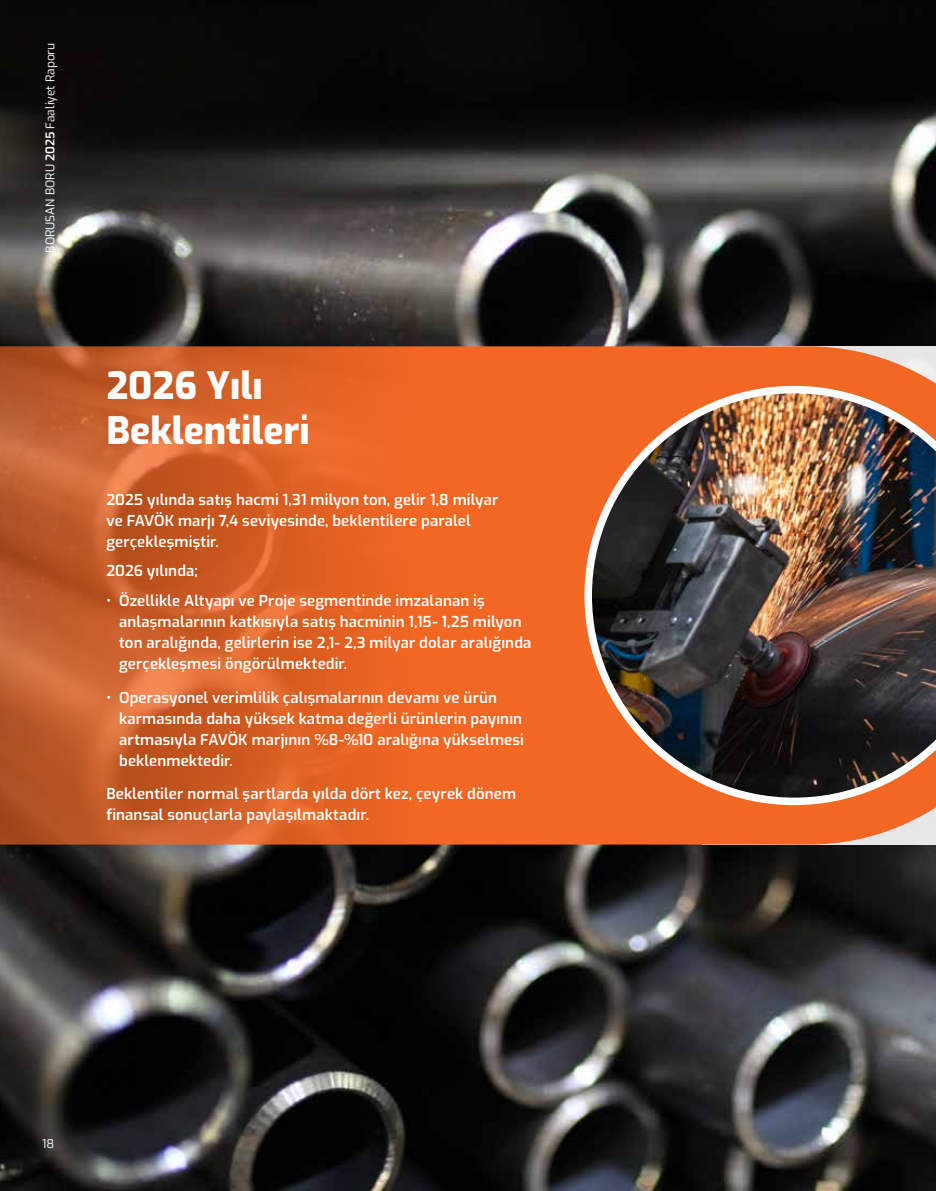
<style>
.page{position:relative;width:936px;height:1191px;background:#fff}
.page>*{position:absolute;margin:0;border:0;box-sizing:border-box;transform-origin:0 0}
.t1{font:800 37.5px/45px "Exo";color:#fff}
.t2{font:600 15px/21px "Exo";letter-spacing:.01em;color:#fff}
.t3{font:12px "Exo";color:#fff}
.s1{font-weight:600}
</style>
<div class="page">
<img style="left:0;top:0;width:935px;height:1191px">
<svg style="left:0;top:346px;width:935px;height:498px;background:#dd6328"></svg>
<img style="left:584px;top:386px;width:351px;height:419px">
<p class="t3" style="left:41px;top:253px;width:212px;rotate:-90deg">BORUSAN BORU <span class="s1">2025</span> Faaliyet Raporu</p>
<h1 class="t1" style="left:106px;top:360px;width:205px">2026 Yılı<br>Beklentileri</h1>
<p class="t2" style="left:106px;top:488px;width:393px">2025 yılında satış hacmi 1,31 milyon ton, gelir 1,8 milyar ve FAVÖK marjı 7,4 seviyesinde, beklentilere paralel gerçekleşmiştir.</p>
<p class="t2" style="left:106px;top:559px;width:93px">2026 yılında;</p>
<p class="t2" style="left:119px;top:589px;width:414px;text-indent:-13px">• Özellikle Altyapı ve Proje segmentinde imzalanan iş anlaşmalarının katkısıyla satış hacminin 1,15- 1,25 milyon ton aralığında, gelirlerin ise 2,1- 2,3 milyar dolar aralığında gerçekleşmesi öngörülmektedir.</p>
<p class="t2" style="left:119px;top:686px;width:406px;text-indent:-13px">• Operasyonel verimlilik çalışmalarının devamı ve ürün karmasında daha yüksek katma değerli ürünlerin payının artmasıyla FAVÖK marjının %8-%10 aralığına yükselmesi beklenmektedir.</p>
<p class="t2" style="left:106px;top:782px;width:411px">Beklentiler normal şartlarda yılda dört kez, çeyrek dönem finansal sonuçlarla paylaşılmaktadır.</p>
<p class="t3" style="left:42px;top:1135px;width:14px">18</p>
</div>
